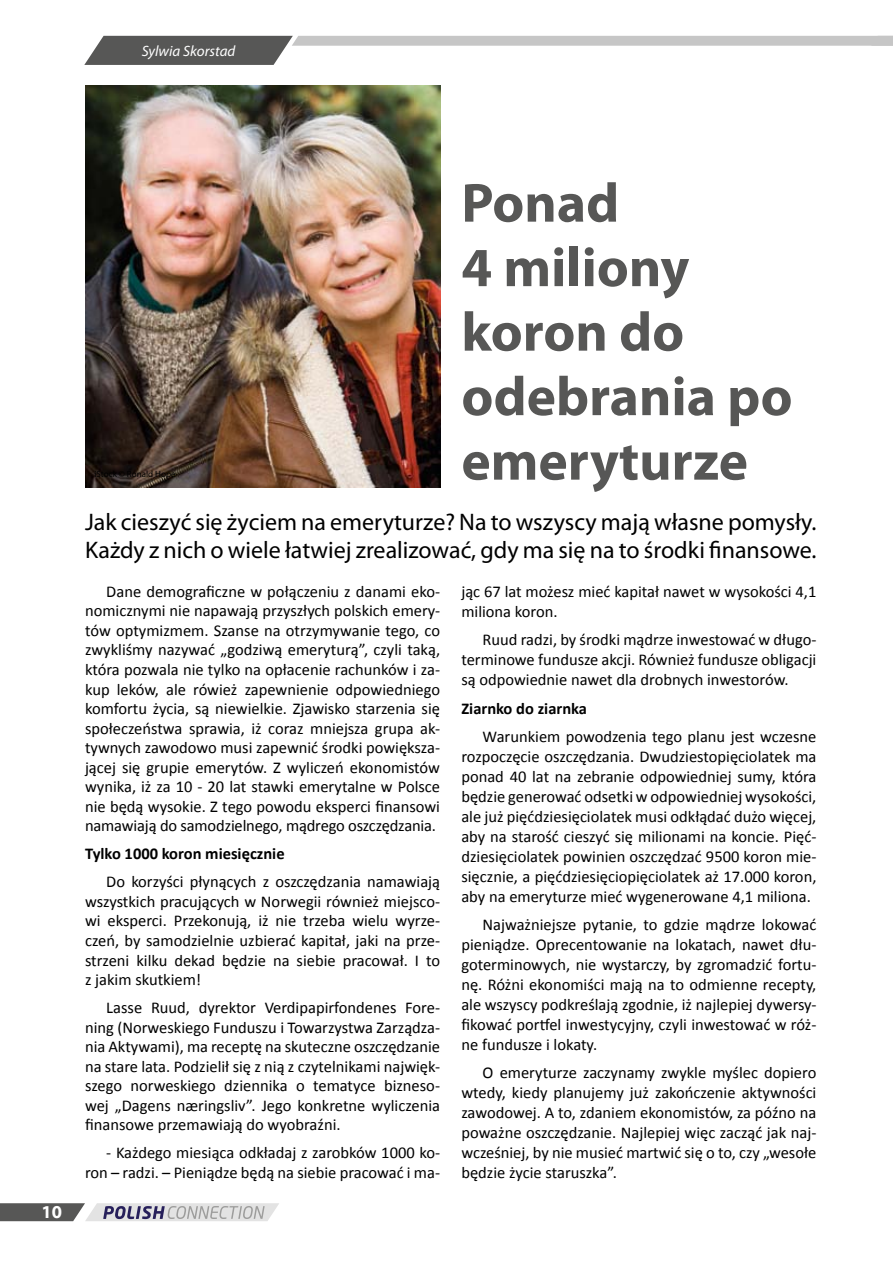
<style>
.page{position:relative;width:893px;height:1263px;background:#fff}
.page>*{position:absolute;margin:0;border:0;box-sizing:border-box;transform-origin:0 0}
.t1{font:700 55.5px/64.5px "Myriad Pro";color:#575756}
.t2{font:24px/28.5px "Myriad Pro";color:#000}
.t3{font:700 18px "Myriad Web Pro";color:#fff}
.t4{font:16.5px/19.5px "Calibri";color:#000;text-align:justify}
.t5{font:700 16.5px "Calibri";color:#000}
.t6{font:italic 15px "Myriad Pro";color:#fff}
.t7{font:9px "Myriad Pro";color:#000}
</style>
<div class="page">
<svg style="left:84px;top:36px;width:809px;height:29px"></svg>
<svg style="left:0;top:1203px;width:279px;height:18px;background:#a9a9ad"></svg>
<img style="left:85px;top:85px;width:355px;height:403px">
<p class="t6" style="left:142px;top:42px;width:95px">Sylwia Skorstad</p>
<p class="t3" style="left:41px;top:1202px;width:22px">10</p>
<h1 class="t1" style="left:461px;top:169px;width:333px">Ponad<br>4 miliony koron do odebrania po emeryturze</h1>
<h2 class="t2" style="left:85px;top:507px;width:733px">Jak cieszyć się życiem na emeryturze? Na to wszyscy mają własne pomysły.<br>Każdy z nich o wiele łatwiej zrealizować, gdy ma się na to środki finansowe.</h2>
<p class="t7" style="left:94px;top:468px;width:83px">iStock © Ronald Hope</p>
<p class="t4" style="left:85px;top:581px;width:357px;text-indent:21px">Dane demograficzne w połączeniu z danami eko&shy;nomicznymi nie napawają przyszłych polskich emery&shy;tów optymizmem. Szanse na otrzymywanie tego, co zwykliśmy nazywać „godziwą emeryturą”, czyli taką, która pozwala nie tylko na opłacenie rachunków i za&shy;kup leków, ale rówież zapewnienie odpowiedniego komfortu życia, są niewielkie. Zjawisko starzenia się społeczeństwa sprawia, iż coraz mniejsza grupa ak&shy;tywnych zawodowo musi zapewnić środki powiększa&shy;jącej się grupie emerytów. Z wyliczeń ekonomistów wynika, iż za 10 - 20 lat stawki emerytalne w Polsce nie będą wysokie. Z tego powodu eksperci finansowi namawiają do samodzielnego, mądrego oszczędzania.</p>
<p class="t5" style="left:85px;top:842px;width:201px">Tylko 1000 koron miesięcznie</p>
<p class="t4" style="left:85px;top:872px;width:357px;text-indent:21px">Do korzyści płynących z oszczędzania namawiają wszystkich pracujących w Norwegii również miejsco&shy;wi eksperci. Przekonują, iż nie trzeba wielu wyrze&shy;czeń, by samodzielnie uzbierać kapitał, jaki na prze&shy;strzeni kilku dekad będzie na siebie pracował. I to z jakim skutkiem!</p>
<p class="t4" style="left:85px;top:997px;width:357px;text-indent:21px">Lasse Ruud, dyrektor Verdipapirfondenes Fore&shy;ning (Norweskiego Funduszu i Towarzystwa Zarządza&shy;nia Aktywami), ma receptę na skuteczne oszczędzanie na stare lata. Podzielił się z nią z czytelnikami najwięk&shy;szego norweskiego dziennika o tematyce bizneso&shy;wej „Dagens næringsliv”. Jego konkretne wyliczenia finansowe przemawiają do wyobraźni.</p>
<p class="t4" style="left:85px;top:1143px;width:357px;text-align:right">- Każdego miesiąca odkładaj z zarobków 1000 ko&shy;ron – radzi. – Pieniądze będą na siebie pracować i ma-</p>
<p class="t4" style="left:461px;top:581px;width:357px;line-height:20px">jąc 67 lat możesz mieć kapitał nawet w wysokości 4,1 miliona koron.</p>
<p class="t4" style="left:461px;top:629px;width:356px;line-height:20px;text-indent:21px">Ruud radzi, by środki mądrze inwestować w długo&shy;terminowe fundusze akcji. Również fundusze obligacji są odpowiednie nawet dla drobnych inwestorów.</p>
<p class="t5" style="left:461px;top:696px;width:127px">Ziarnko do ziarnka</p>
<p class="t4" style="left:461px;top:726px;width:357px;line-height:20px;text-indent:21px">Warunkiem powodzenia tego planu jest wczesne rozpoczęcie oszczędzania. Dwudziestopięciolatek ma ponad 40 lat na zebranie odpowiedniej sumy, która będzie generować odsetki w odpowiedniej wysokości, ale już pięćdziesięciolatek musi odkłądać dużo więcej, aby na starość cieszyć się milionami na koncie. Pięć&shy;dziesięciolatek powinien oszczędzać 9500 koron mie&shy;sięcznie, a pięćdziesięciopięciolatek aż 17.000 koron, aby na emeryturze mieć wygenerowane 4,1 miliona.</p>
<p class="t4" style="left:461px;top:914px;width:357px;line-height:20px;text-indent:21px">Najważniejsze pytanie, to gdzie mądrze lokować pieniądze. Oprecentowanie na lokatach, nawet dłu&shy;goterminowych, nie wystarczy, by zgromadzić fortu&shy;nę. Różni ekonomiści mają na to odmienne recepty, ale wszyscy podkreślają zgodnie, iż najlepiej dywersy&shy;fikować portfel inwestycyjny, czyli inwestować w róż&shy;ne fundusze i lokaty.</p>
<p class="t4" style="left:461px;top:1062px;width:357px;line-height:20px;text-indent:21px">O emeryturze zaczynamy zwykle myślec dopiero wtedy, kiedy planujemy już zakończenie aktywności zawodowej. A to, zdaniem ekonomistów, za późno na poważne oszczędzanie. Najlepiej więc zacząć jak naj&shy;wcześniej, by nie musieć martwić się o to, czy „wesołe będzie życie staruszka”.</p>
</div>
